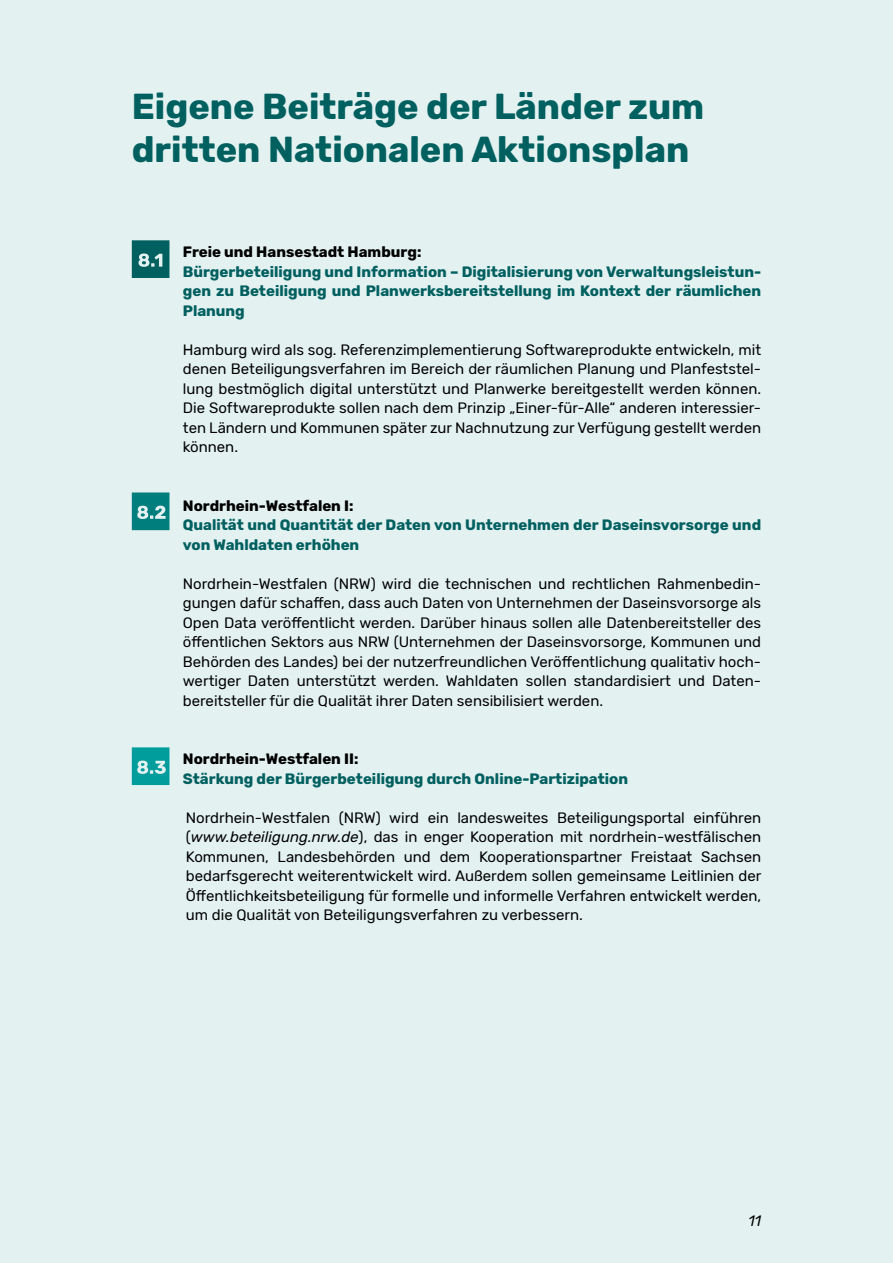
<style>
.page{position:relative;width:893px;height:1263px;background:#e3f1f1}
.page>*{position:absolute;margin:0;border:0;box-sizing:border-box;transform-origin:0 0}
.t1{font:700 36px/43.2px "Rubik";color:#005f5f}
.t2{font:15px/19.5px "Rubik";color:#000;text-align:justify}
.Innen_H3{font:700 15px/19.5px "Rubik";color:#005f5f}
.t3{font:italic 15px "Rubik";color:#000}
.s1{color:#000}
.s2{font-style:italic}
</style>
<div class="page">
<svg style="left:132px;top:747px;width:37px;height:38px"></svg>
<svg style="left:132px;top:492px;width:37px;height:38px"></svg>
<svg style="left:132px;top:240px;width:37px;height:38px"></svg>
<h2 class="t1" style="left:132px;top:86px;width:574px">Eigene Beiträge der Länder zum dritten Nationalen Aktionsplan</h2>
<h3 class="Innen_H3" style="left:183px;top:242px;width:580px"><span class="s1">Freie und Hansestadt Hamburg:<br></span>Bürgerbeteiligung und Information – Digitalisierung von Verwaltungsleistun&shy;gen zu Beteiligung und Planwerksbereitstellung im Kontext der räumlichen Planung</h3>
<p class="t2" style="left:183px;top:340px;width:580px">Hamburg wird als sog. Referenzimplementierung Softwareprodukte entwickeln, mit denen Beteiligungsverfahren im Bereich der räumlichen Planung und Planfeststel&shy;lung bestmöglich digital unterstützt und Planwerke bereitgestellt werden können.<br>Die Softwareprodukte sollen nach dem Prinzip „Einer-für-Alle“ anderen interessier&shy;ten Ländern und Kommunen später zur Nachnutzung zur Verfügung gestellt werden können.</p>
<h4 class="Innen_H3" style="left:183px;top:496px;width:580px"><span class="s1">Nordrhein-Westfalen I:<br></span>Qualität und Quantität der Daten von Unternehmen der Daseinsvorsorge und von Wahldaten erhöhen</h4>
<p class="t2" style="left:183px;top:574px;width:580px;text-align:left">Nordrhein-Westfalen (NRW) wird die technischen und rechtlichen Rahmenbedin&shy;gungen dafür schaffen, dass auch Daten von Unternehmen der Daseinsvorsorge als Open Data veröffentlicht werden. Darüber hinaus sollen alle Datenbereitsteller des öffentlichen Sektors aus NRW (Unternehmen der Daseinsvorsorge, Kommunen und Behörden des Landes) bei der nutzerfreundlichen Veröffentlichung qualitativ hoch&shy;wertiger Daten unterstützt werden. Wahldaten sollen standardisiert und Daten&shy;bereitsteller für die Qualität ihrer Daten sensibilisiert werden.</p>
<h4 class="Innen_H3" style="left:183px;top:749px;width:447px"><span class="s1">Nordrhein-Westfalen II:<br></span>Stärkung der Bürgerbeteiligung durch Online-Partizipation</h4>
<p class="t2" style="left:186px;top:808px;width:577px">Nordrhein-Westfalen (NRW) wird ein landesweites Beteiligungsportal einführen (<span class="s2">www.beteiligung.nrw.de</span>), das in enger Kooperation mit nordrhein-westfälischen Kommunen, Landesbehörden und dem Kooperationspartner Freistaat Sachsen bedarfsgerecht weiterentwickelt wird. Außerdem sollen gemeinsame Leitlinien der Öffentlichkeitsbeteiligung für formelle und informelle Verfahren entwickelt werden, um die Qualität von Beteiligungsverfahren zu verbessern.</p>
<p class="t3" style="left:748px;top:1212px;width:14px">11</p>
</div>
